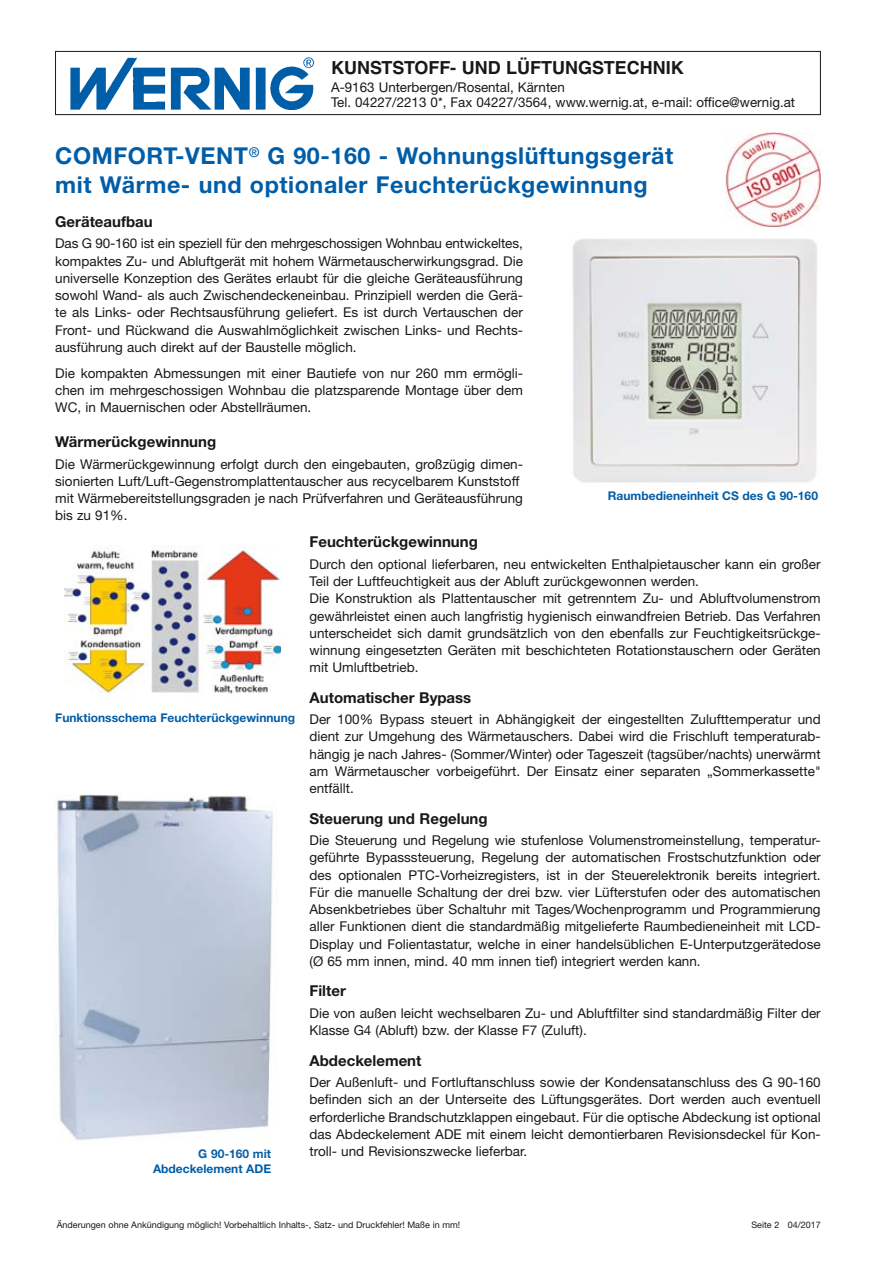
<style>
.page{position:relative;width:893px;height:1263px;background:#fff}
.page>*{position:absolute;margin:0;border:0;box-sizing:border-box;transform-origin:0 0}
.t1{font:700 23.25px/28.5px "Helvetica Neue LT Std";letter-spacing:.025em;color:#005da8}
.t2{font:700 18px "Helvetica LT Std";color:#1a171c}
.t3{font:700 15px "Helvetica Neue LT Std";color:#1a171c}
.t4{font:13.5px/17.2px "Helvetica Neue LT Std";color:#1a171c;text-align:justify}
.t5{font:700 12px "Helvetica Neue LT Std";color:#005da8}
.t6{font:9px "Helvetica Neue LT Std";color:#1a171c}
</style>
<div class="page">
<img style="left:725px;top:132px;width:96px;height:95px">
<img style="left:572px;top:239px;width:245px;height:244px">
<div style="left:55px;top:51px;width:766px;height:64px;border:1px solid #1a171c"></div>
<img style="left:70px;top:57px;width:243px;height:53px">
<img style="left:57px;top:794px;width:216px;height:347px">
<img style="left:65px;top:545px;width:216px;height:149px">
<h2 class="t2" style="left:331px;top:58px;width:354px">KUNSTSTOFF- UND LÜFTUNGSTECHNIK</h2>
<p class="t4" style="left:331px;top:82px;width:466px;line-height:15px">A-9163 Unterbergen/Rosental, Kärnten<br>Tel. 04227/2213 0*, Fax 04227/3564, www.wernig.at, e-mail: office@wernig.at</p>
<h1 class="t1" style="left:55px;top:144px;width:620px">COMFORT-VENT<sup>®</sup> G 90-160 - Wohnungslüftungsgerät mit Wärme- und optionaler Feuchterückgewinnung</h1>
<p class="t3" style="left:55px;top:216px;width:99px">Geräteaufbau</p>
<p class="t4" style="left:55px;top:237px;width:469px">Das G 90-160 ist ein speziell für den mehrgeschossigen Wohnbau entwickeltes, kompaktes Zu- und Abluftgerät mit hohem Wärmetauscherwirkungsgrad. Die universelle Konzeption des Gerätes erlaubt für die gleiche Geräteausführung sowohl Wand- als auch Zwischendeckeneinbau. Prinzipiell werden die Gerä&shy;te als Links- oder Rechtsausführung geliefert. Es ist durch Vertauschen der Front- und Rückwand die Auswahlmöglichkeit zwischen Links- und Rechts&shy;ausführung auch direkt auf der Baustelle möglich.</p>
<p class="t4" style="left:55px;top:366px;width:469px">Die kompakten Abmessungen mit einer Bautiefe von nur 260 mm ermögli&shy;chen im mehrgeschossigen Wohnbau die platzsparende Montage über dem WC, in Mauernischen oder Abstellräumen.</p>
<p class="t3" style="left:55px;top:436px;width:162px">Wärmerückgewinnung</p>
<p class="t4" style="left:55px;top:457px;width:469px;text-align:left">Die Wärmerückgewinnung erfolgt durch den eingebauten, großzügig dimen&shy;sionierten Luft/Luft-Gegenstromplattentauscher aus recycelbarem Kunststoff mit Wärmebereitstellungsgraden je nach Prüfverfahren und Geräteausführung bis zu 91%.</p>
<p class="t3" style="left:309px;top:537px;width:170px">Feuchterückgewinnung</p>
<p class="t4" style="left:309px;top:557px;width:513px;text-align:left">Durch den optional lieferbaren, neu entwickelten Enthalpietauscher kann ein großer Teil der Luftfeuchtigkeit aus der Abluft zurückgewonnen werden.<br>Die Konstruktion als Plattentauscher mit getrenntem Zu- und Abluftvolumenstrom gewährleistet einen auch langfristig hygienisch einwandfreien Betrieb. Das Verfahren unterscheidet sich damit grundsätzlich von den ebenfalls zur Feuchtigkeitsrückge&shy;winnung eingesetzten Geräten mit beschichteten Rotationstauschern oder Geräten mit Umluftbetrieb.</p>
<p class="t3" style="left:309px;top:692px;width:163px">Automatischer Bypass</p>
<p class="t4" style="left:309px;top:712px;width:513px">Der 100% Bypass steuert in Abhängigkeit der eingestellten Zulufttemperatur und dient zur Umgehung des Wärmetauschers. Dabei wird die Frischluft temperaturab&shy;hängig je nach Jahres- (Sommer/Winter) oder Tageszeit (tagsüber/nachts) unerwärmt am Wärmetauscher vorbeigeführt. Der Einsatz einer separaten „Sommerkassette" entfällt.</p>
<p class="t3" style="left:309px;top:813px;width:180px">Steuerung und Regelung</p>
<p class="t4" style="left:309px;top:833px;width:513px">Die Steuerung und Regelung wie stufenlose Volumenstromeinstellung, temperatur&shy;geführte Bypasssteuerung, Regelung der automatischen Frostschutzfunktion oder des optionalen PTC-Vorheizregisters, ist in der Steuerelektronik bereits integriert.<br>Für die manuelle Schaltung der drei bzw. vier Lüfterstufen oder des automatischen Absenkbetriebes über Schaltuhr mit Tages/Wochenprogramm und Programmierung aller Funktionen dient die standardmäßig mitgelieferte Raumbedieneinheit mit LCD-Display und Folientastatur, welche in einer handelsüblichen E-Unterputzgerätedose (Ø 65 mm innen, mind. 40 mm innen tief) integriert werden kann.</p>
<p class="t3" style="left:309px;top:986px;width:38px">Filter</p>
<p class="t4" style="left:309px;top:1006px;width:513px">Die von außen leicht wechselbaren Zu- und Abluftfilter sind standardmäßig Filter der<br>Klasse G4 (Abluft) bzw. der Klasse F7 (Zuluft).</p>
<p class="t3" style="left:309px;top:1055px;width:113px">Abdeckelement</p>
<p class="t4" style="left:309px;top:1075px;width:513px">Der Außenluft- und Fortluftanschluss sowie der Kondensatanschluss des G 90-160 befinden sich an der Unterseite des Lüftungsgerätes. Dort werden auch eventuell erforderliche Brandschutzklappen eingebaut. Für die optische Abdeckung ist optional das Abdeckelement ADE mit einem leicht demontierbaren Revisionsdeckel für Kon&shy;troll- und Revisionszwecke lieferbar.</p>
<p class="t5" style="left:608px;top:492px;width:211px">Raumbedieneinheit CS des G 90-160</p>
<p class="t5" style="left:55px;top:714px;width:241px">Funktionsschema Feuchterückgewinnung</p>
<p class="t5" style="left:198px;top:1150px;width:74px">G 90-160 mit</p>
<p class="t5" style="left:153px;top:1165px;width:120px">Abdeckelement ADE</p>
<p class="t6" style="left:57px;top:1221px;width:405px">Änderungen ohne Ankündigung möglich! Vorbehaltlich Inhalts-, Satz- und Druckfehler! Maße in mm!</p>
<p class="t6" style="left:751px;top:1221px;width:71px">Seite 2 04/2017</p>
</div>
